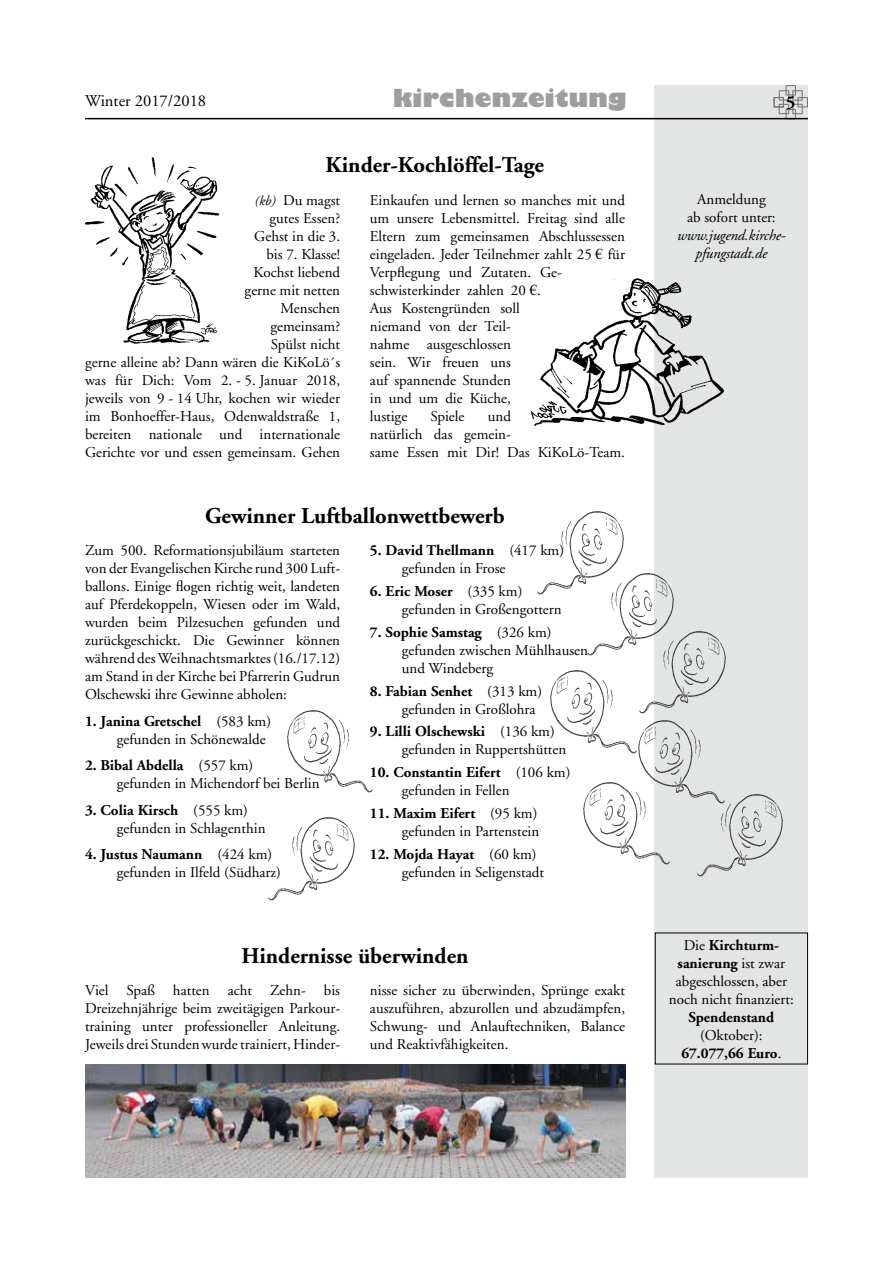
<style>
.page{position:relative;width:893px;height:1263px;background:#fff}
.page>*{position:absolute;margin:0;border:0;box-sizing:border-box;transform-origin:0 0}
.t1{font:800 27.3px "Chantilly UB";letter-spacing:.03em;color:#9c9e9f}
.t2{font:700 22.5px "Adobe Garamond";color:#000}
.t3{font:700 18px "Adobe Garamond";color:#000}
.t4{font:16.5px "Adobe Garamond";color:#000}
.t5{font:15px/18px "Adobe Garamond";color:#000}
.t6{font:700 15px/18px "Adobe Garamond";color:#000;text-align:center}
.t7{font:italic 15px/18px "Adobe Garamond";letter-spacing:-.01em;color:#000;text-align:center}
.s1{font-family:"Times New Roman"}
.s2{font-style:italic;font-size:13.5px}
.s3{font-weight:700}
.s4{font-weight:400}
</style>
<div class="page">
<div style="left:655px;top:85px;width:153px;height:1093px;background:#e3e4e4"></div>
<hr style="left:85px;top:118px;width:723px;height:1px;background:#000">
<svg style="left:774px;top:85px;width:34px;height:33px"></svg>
<img style="left:530px;top:276px;width:194px;height:154px">
<img style="left:85px;top:157px;width:135px;height:186px">
<img style="left:583px;top:782px;width:87px;height:82px">
<img style="left:537px;top:511px;width:87px;height:83px">
<img style="left:287px;top:710px;width:87px;height:82px">
<img style="left:587px;top:571px;width:87px;height:85px">
<img style="left:268px;top:817px;width:87px;height:83px">
<img style="left:696px;top:794px;width:87px;height:82px">
<img style="left:639px;top:629px;width:87px;height:84px">
<img style="left:637px;top:719px;width:88px;height:84px">
<img style="left:550px;top:670px;width:87px;height:83px">
<img style="left:85px;top:1065px;width:540px;height:113px">
<div style="left:655px;top:932px;width:153px;height:132px;border:1px solid #000"></div>
<p class="t4" style="left:85px;top:92px;width:123px">Winter 2017/2018</p>
<h1 class="t1" style="left:393px;top:82px;width:234px">kirchenzeitung</h1>
<p class="t3" style="left:786px;top:92px;width:11px">5</p>
<h2 class="t2" style="left:326px;top:152px;width:220px">Kinder-Kochlöffel-Tage</h2>
<p class="t5" style="left:370px;top:191px;width:257px">Einkaufen und lernen so manches mit und um unsere Lebensmittel. Freitag sind alle<br>Eltern zum gemeinsamen Abschlussessen eingeladen. Jeder Teilnehmer zahlt 25 <span class="s1">€</span> für<br>Verpflegung und Zutaten. Ge&shy;schwisterkinder zahlen 20 <span class="s1">€</span>.<br>Aus Kostengründen soll<br>niemand von der Teil-<br>nahme ausgeschlossen<br>sein. Wir freuen uns<br>auf spannende Stunden<br>in und um die Küche,<br>lustige</p>
<p class="t5" style="left:85px;top:191px;width:257px;text-align:right"><span class="s2">(kb)</span> Du magst<br>gutes Essen?<br>Gehst in die 3.<br>bis 7. Klasse!<br>Kochst liebend<br>gerne mit netten<br>Menschen<br>gemeinsam?<br>Spülst nicht<br>gerne alleine ab? Dann wären die KiKoLö´s was für Dich: Vom 2. - 5. Januar 2018, jeweils von 9 - 14 Uhr, kochen wir wieder im Bonhoeffer-Haus, Odenwaldstraße 1, bereiten nationale und internationale<br>Gerichte vor und essen gemeinsam. Gehen</p>
<p class="t5" style="left:370px;top:407px;width:257px;text-indent:118px">und<br>natürlich das gemein-<br>same Essen mit Dir! Das KiKoLö-Team.</p>
<p class="t5" style="left:430px;top:407px;width:36px">Spiele</p>
<h2 class="t2" style="left:205px;top:503px;width:301px">Gewinner Luftballonwettbewerb</h2>
<p class="t5" style="left:85px;top:541px;width:257px;text-align:justify">Zum 500. Reformationsjubiläum starteten von der Evangelischen Kirche rund 300 Luft&shy;ballons. Einige flogen richtig weit, landeten auf Pferdekoppeln, Wiesen oder im Wald, wurden beim Pilzesuchen gefunden und zurückgeschickt. Die Gewinner können während des Weihnachtsmarktes (16./17.12) am Stand in der Kirche bei Pfarrerin Gudrun Olschewski ihre Gewinne abholen:</p>
<p class="t5" style="left:402px;top:541px;width:164px;text-indent:-32px"><span class="s3">5. David Thellmann</span> (417 km) gefunden in Frose</p>
<p class="t5" style="left:402px;top:582px;width:161px;text-indent:-32px"><span class="s3">6. Eric Moser</span> (335 km) gefunden in Großengottern</p>
<p class="t5" style="left:402px;top:623px;width:188px;text-indent:-32px"><span class="s3">7. Sophie Samstag</span> (326 km) gefunden zwischen Mühlhausen und Windeberg</p>
<p class="t5" style="left:402px;top:682px;width:142px;text-indent:-32px"><span class="s3">8. Fabian Senhet</span> (313 km) gefunden in Großlohra</p>
<p class="t5" style="left:402px;top:723px;width:166px;text-indent:-32px"><span class="s3">9. Lilli Olschewski</span> (136 km) gefunden in Ruppertshütten</p>
<p class="t5" style="left:402px;top:764px;width:170px;text-indent:-32px"><span class="s3">10. Constantin Eifert</span> (106 km) gefunden in Fellen</p>
<p class="t5" style="left:370px;top:805px;width:171px;text-align:right"><span class="s3">11. Maxim Eifert</span> (95 km) gefunden in Partenstein</p>
<p class="t5" style="left:402px;top:846px;width:144px;text-indent:-32px"><span class="s3">12. Mojda Hayat</span> (60 km) gefunden in Seligenstadt</p>
<p class="t5" style="left:117px;top:712px;width:156px;text-indent:-32px"><span class="s3">1. Janina Gretschel</span> (583 km) gefunden in Schönewalde</p>
<p class="t5" style="left:117px;top:757px;width:204px;text-indent:-32px"><span class="s3">2. Bibal Abdella</span> (557 km)<br>gefunden in Michendorf bei Berlin</p>
<p class="t5" style="left:117px;top:801px;width:150px;text-indent:-32px"><span class="s3">3. Colia Kirsch</span> (555 km) gefunden in Schlagenthin</p>
<p class="t5" style="left:117px;top:846px;width:166px;text-indent:-32px"><span class="s3">4. Justus Naumann</span> (424 km) gefunden in Ilfeld (Südharz)</p>
<h2 class="t2" style="left:242px;top:943px;width:228px">Hindernisse überwinden</h2>
<p class="t5" style="left:85px;top:982px;width:257px;text-align:justify">Viel Spaß hatten acht Zehn- bis Dreizehnjährige beim zweitägigen Parkour&shy;training unter professioneller Anleitung.<br>Jeweils drei Stunden wurde trainiert, Hinder-</p>
<p class="t5" style="left:370px;top:982px;width:257px;text-align:justify">nisse sicher zu überwinden, Sprünge exakt auszuführen, abzurollen und abzudämpfen, Schwung- und Anlauftechniken, Balance und Reaktivfähigkeiten.</p>
<p class="t5" style="left:687px;top:191px;width:90px;text-align:center">Anmeldung<br>ab sofort unter:</p>
<p class="t7" style="left:677px;top:227px;width:110px">www.jugend.kirche&shy;pfungstadt.de</p>
<p class="t5" style="left:669px;top:936px;width:126px;text-align:center">Die <span class="s3">Kirchturm&shy;sanierung</span> ist zwar abgeschlossen, aber noch nicht finanziert:</p>
<p class="t6" style="left:688px;top:1008px;width:87px">Spendenstand</p>
<p class="t6" style="left:681px;top:1026px;width:102px"><span class="s4">(Oktober):<br></span>67.077,66 Euro<span class="s4">.</span></p>
</div>
